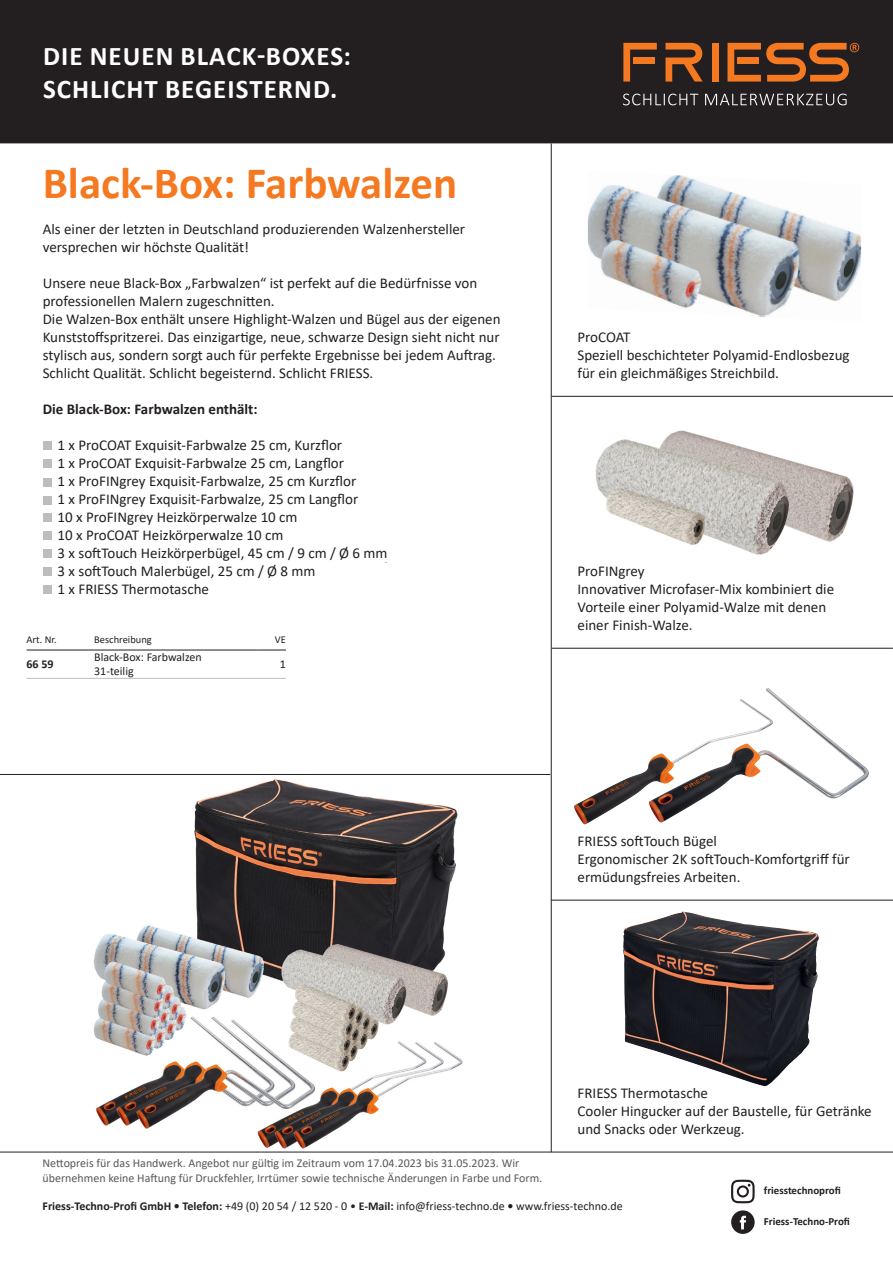
<style>
.page{position:relative;width:893px;height:1263px;background:#fff}
.page>*{position:absolute;margin:0;border:0;box-sizing:border-box;transform-origin:0 0}
.t1{font:700 45px "Calibri";color:#f47921}
.t2{font:700 27px/32.4px "Calibri";letter-spacing:.04em;color:#fff}
.t3{font:15px/18px "Calibri";color:#231f20}
.t4{font:700 15px "Calibri";color:#231f20}
.t5{font:12px/14.4px "Calibri";color:#57585a}
.t6{font:12px/13.5px "Calibri";color:#231f20}
.t7{font:700 12px "Calibri";color:#231f20}
.t8{font:700 10.95px "Calibri";color:#231f20}
.t9{font:10.5px "Calibri";color:#231f20}
.s1{font-weight:700}
</style>
<div class="page">
<div style="left:0;top:0;width:893px;height:143px;background:#231f20"></div>
<div style="left:598px;top:25px;width:275px;height:99px;background:#231f20"></div>
<svg style="left:623px;top:94px;width:224px;height:11px"></svg>
<svg style="left:623px;top:43px;width:34px;height:39px"></svg>
<div style="left:633px;top:58px;width:21px;height:6px;background:#f47921"></div>
<div style="left:712px;top:43px;width:6px;height:39px;background:#f47921"></div>
<svg style="left:727px;top:43px;width:132px;height:39px"></svg>
<svg style="left:665px;top:43px;width:38px;height:39px"></svg>
<div style="left:35px;top:43px;width:309px;height:27px;background:#231f20"></div>
<svg style="left:731px;top:1180px;width:24px;height:23px"></svg>
<svg style="left:731px;top:1210px;width:24px;height:24px"></svg>
<div style="left:43px;top:441px;width:9px;height:9px;background:#bcbdc0"></div>
<div style="left:43px;top:459px;width:9px;height:9px;background:#bcbdc0"></div>
<div style="left:43px;top:478px;width:9px;height:9px;background:#bcbdc0"></div>
<div style="left:43px;top:496px;width:9px;height:9px;background:#bcbdc0"></div>
<div style="left:43px;top:513px;width:9px;height:9px;background:#bcbdc0"></div>
<div style="left:43px;top:531px;width:9px;height:9px;background:#bcbdc0"></div>
<div style="left:43px;top:549px;width:9px;height:9px;background:#bcbdc0"></div>
<div style="left:43px;top:567px;width:9px;height:9px;background:#bcbdc0"></div>
<div style="left:43px;top:585px;width:9px;height:9px;background:#bcbdc0"></div>
<hr style="left:27px;top:678px;width:67px;height:1px;background:#bcbdc0">
<hr style="left:94px;top:678px;width:162px;height:1px;background:#bcbdc0">
<hr style="left:256px;top:678px;width:30px;height:1px;background:#bcbdc0">
<hr style="left:27px;top:650px;width:67px;height:1px;background:#231f20">
<hr style="left:94px;top:650px;width:162px;height:1px;background:#231f20">
<hr style="left:256px;top:650px;width:30px;height:1px;background:#231f20">
<img style="left:86px;top:778px;width:378px;height:374px">
<img style="left:588px;top:175px;width:273px;height:142px">
<img style="left:596px;top:430px;width:257px;height:124px">
<img style="left:623px;top:911px;width:190px;height:175px">
<hr style="left:551px;top:144px;width:1px;height:1008px;background:#231f20">
<hr style="left:0;top:1152px;width:893px;height:1px;background:#231f20">
<hr style="left:551px;top:396px;width:342px;height:1px;background:#231f20">
<hr style="left:552px;top:648px;width:341px;height:1px;background:#231f20">
<hr style="left:551px;top:900px;width:342px;height:1px;background:#231f20">
<hr style="left:0;top:774px;width:550px;height:1px;background:#231f20">
<img style="left:765px;top:688px;width:104px;height:111px">
<img style="left:574px;top:699px;width:199px;height:125px">
<h2 class="t2" style="left:43px;top:40px;width:309px">DIE NEUEN BLACK-BOXES:<br>SCHLICHT BEGEISTERND.</h2>
<h1 class="t1" style="left:43px;top:151px;width:416px">Black-Box: Farbwalzen</h1>
<p class="t3" style="left:43px;top:220px;width:424px">Als einer der letzten in Deutschland produzierenden Walzenhersteller versprechen wir höchste Qualität!</p>
<p class="t3" style="left:43px;top:274px;width:459px">Unsere neue Black-Box „Farbwalzen“ ist perfekt auf die Bedürfnisse von professionellen Malern zugeschnitten.<br>Die Walzen-Box enthält unsere Highlight-Walzen und Bügel aus der eigenen Kunststoffspritzerei. Das einzigartige, neue, schwarze Design sieht nicht nur stylisch aus, sondern sorgt auch für perfekte Ergebnisse bei jedem Auftrag.<br>Schlicht Qualität. Schlicht begeisternd. Schlicht FRIESS.</p>
<p class="t4" style="left:43px;top:399px;width:216px">Die Black-Box: Farbwalzen enthält:</p>
<p class="t3" style="left:58px;top:436px;width:331px">1 x ProCOAT Exquisit-Farbwalze 25 cm, Kurzflor<br>1 x ProCOAT Exquisit-Farbwalze 25 cm, Langflor<br>1 x ProFINgrey Exquisit-Farbwalze, 25 cm Kurzflor<br>1 x ProFINgrey Exquisit-Farbwalze, 25 cm Langflor<br>10 x ProFINgrey Heizkörperwalze 10 cm<br>10 x ProCOAT Heizkörperwalze 10 cm<br>3 x softTouch Heizkörperbügel, 45 cm / 9 cm / Ø 6 mm 3 x softTouch Malerbügel, 25 cm / Ø 8 mm<br>1 x FRIESS Thermotasche</p>
<p class="t9" style="left:27px;top:632px;width:32px">Art. Nr.</p>
<p class="t9" style="left:94px;top:632px;width:59px">Beschreibung</p>
<p class="t9" style="left:275px;top:632px;width:13px">VE</p>
<p class="t7" style="left:27px;top:655px;width:29px">66 59</p>
<p class="t6" style="left:94px;top:650px;width:109px">Black-Box: Farbwalzen<br>31-teilig</p>
<p class="t6" style="left:280px;top:657px;width:8px">1</p>
<p class="t3" style="left:577px;top:328px;width:274px">ProCOAT<br>Speziell beschichteter Polyamid-Endlosbezug für ein gleichmäßiges Streichbild.</p>
<p class="t3" style="left:577px;top:561px;width:258px">ProFINgrey<br>Innovativer Microfaser-Mix kombiniert die<br>Vorteile einer Polyamid-Walze mit denen einer Finish-Walze.</p>
<p class="t3" style="left:577px;top:832px;width:274px">FRIESS softTouch Bügel<br>Ergonomischer 2K softTouch-Komfortgriff für ermüdungsfreies Arbeiten.</p>
<p class="t5" style="left:43px;top:1156px;width:501px">Nettopreis für das Handwerk. Angebot nur gültig im Zeitraum vom 17.04.2023 bis 31.05.2023. Wir übernehmen keine Haftung für Druckfehler, Irrtümer sowie technische Änderungen in Farbe und Form.</p>
<p class="t3" style="left:577px;top:1083px;width:296px">FRIESS Thermotasche<br>Cooler Hingucker auf der Baustelle, für Getränke und Snacks oder Werkzeug.</p>
<p class="t6" style="left:43px;top:1199px;width:582px"><span class="s1">Friess-Techno-Profi GmbH • Telefon:</span> +49 (0) 20 54 / 12 520 - 0 • <span class="s1">E-Mail:</span> info@friess-techno.de <span class="s1">•</span> www.friess-techno.de</p>
<p class="t8" style="left:764px;top:1183px;width:78px">friesstechnoprofi</p>
<p class="t8" style="left:764px;top:1213px;width:88px">Friess-Techno-Profi</p>
</div>
